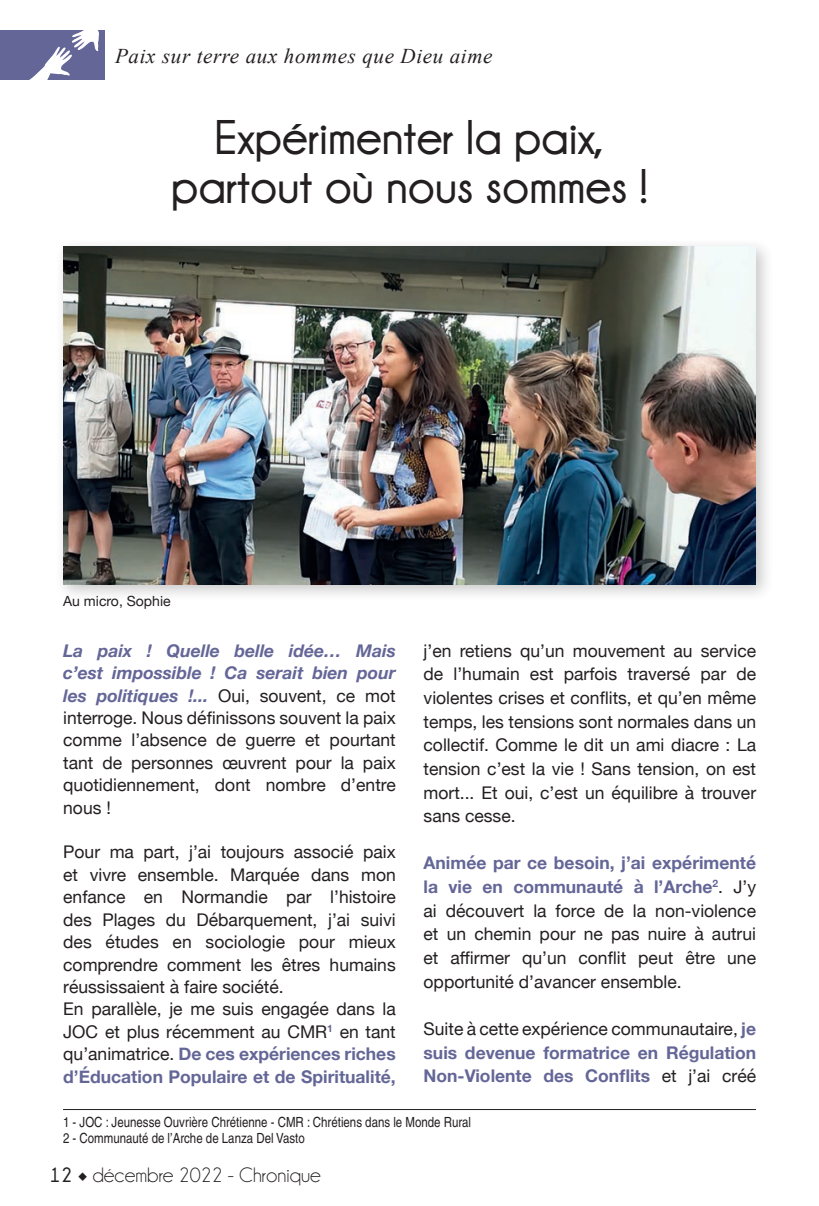
<style>
.page{position:relative;width:819px;height:1206px;background:#fff}
.page>*{position:absolute;margin:0;border:0;box-sizing:border-box;transform-origin:0 0}
.t1{font:700 49px/49px "Champagne&Limousines";color:#231f20;text-align:center}
.t2{font:italic 21px "Times New Roman";letter-spacing:.03em;color:#231f20}
.t3{font:21px "Champagne&Limousines";color:#231f20}
.t4{font:17.5px/22.4px "Helvetica Neue";color:#231f20;text-align:justify}
.t5{font:700 17.5px/23.6px "Helvetica Neue";color:#646697;text-align:justify}
.t6{font:condensed 14px "Helvetica";color:#231f20}
.t7{font:14px "Helvetica Neue";color:#231f20}
.s1{font-weight:700;font-style:italic;color:#646697}
.s2{font-weight:700;color:#646697}
.s3{font-weight:400;color:#231f20}
.s4{font-weight:700}
.s5{font-family:"Minion Pro"}
</style>
<div class="page">
<div style="left:0;top:30px;width:104px;height:49px;background:#646697"></div>
<svg style="left:24px;top:30px;width:75px;height:50px"></svg>
<div style="left:54px;top:237px;width:720px;height:365px;background:#231f20;opacity:.25"></div>
<img style="left:63px;top:246px;width:693px;height:338px">
<hr style="left:63px;top:1109px;width:693px;height:1px;background:#231f20">
<p class="t2" style="left:115px;top:42px;width:379px">Paix sur terre aux hommes que Dieu aime</p>
<p class="t1" style="left:171px;top:113px;width:478px">Expérimenter la paix, partout où nous sommes !</p>
<p class="t7" style="left:63px;top:591px;width:109px">Au micro, Sophie</p>
<p class="t4" style="left:63px;top:640px;width:334px"><span class="s1">La paix ! Quelle belle idée… Mais c’est impossible ! Ca serait bien pour les politiques !...</span> Oui, souvent, ce mot interroge. Nous définissons souvent la paix comme l’absence de guerre et pourtant tant de personnes œuvrent pour la paix quotidiennement, dont nombre d’entre nous !</p>
<p class="t4" style="left:63px;top:842px;width:334px">Pour ma part, j’ai toujours associé paix et vivre ensemble. Marquée dans mon enfance en Normandie par l’histoire des Plages du Débarquement, j’ai suivi des études en sociologie pour mieux comprendre comment les êtres humains réussissaient à faire société.</p>
<p class="t4" style="left:63px;top:998px;width:334px">En parallèle, je me suis engagée dans la JOC et plus récemment au CMR<sup>1</sup> en tant qu’animatrice. <span class="s2">De ces expériences riches d’Éducation Populaire et de Spiritualité,</span></p>
<p class="t4" style="left:423px;top:639px;width:334px;line-height:23.6px">j’en retiens qu’un mouvement au service de l’humain est parfois traversé par de violentes crises et conflits, et qu’en même temps, les tensions sont normales dans un collectif. Comme le dit un ami diacre : La tension c’est la vie ! Sans tension, on est mort... Et oui, c’est un équilibre à trouver sans cesse.</p>
<p class="t4" style="left:423px;top:852px;width:334px;line-height:23.6px"><span class="s2">Animée par ce besoin, j’ai expérimenté la vie en communauté à l’Arche</span><sup>2</sup>. J’y ai découvert la force de la non-violence et un chemin pour ne pas nuire à autrui et affirmer qu’un conflit peut être une opportunité d’avancer ensemble.</p>
<p class="t5" style="left:423px;top:1017px;width:334px"><span class="s3">Suite à cette expérience communautaire,</span> je suis devenue formatrice en Régulation Non-Violente des Conflits <span class="s3">et j’ai créé</span></p>
<p class="t6" style="left:63px;top:1114px;width:409px">1 - JOC : Jeunesse Ouvrière Chrétienne - CMR : Chrétiens dans le Monde Rural</p>
<p class="t6" style="left:63px;top:1129px;width:243px">2 - Communauté de l’Arche de Lanza Del Vasto</p>
<p class="t3" style="left:50px;top:1162px;width:273px"><span class="s4">12</span> <span class="s5">◆</span> décembre 2022 - Chronique</p>
</div>
